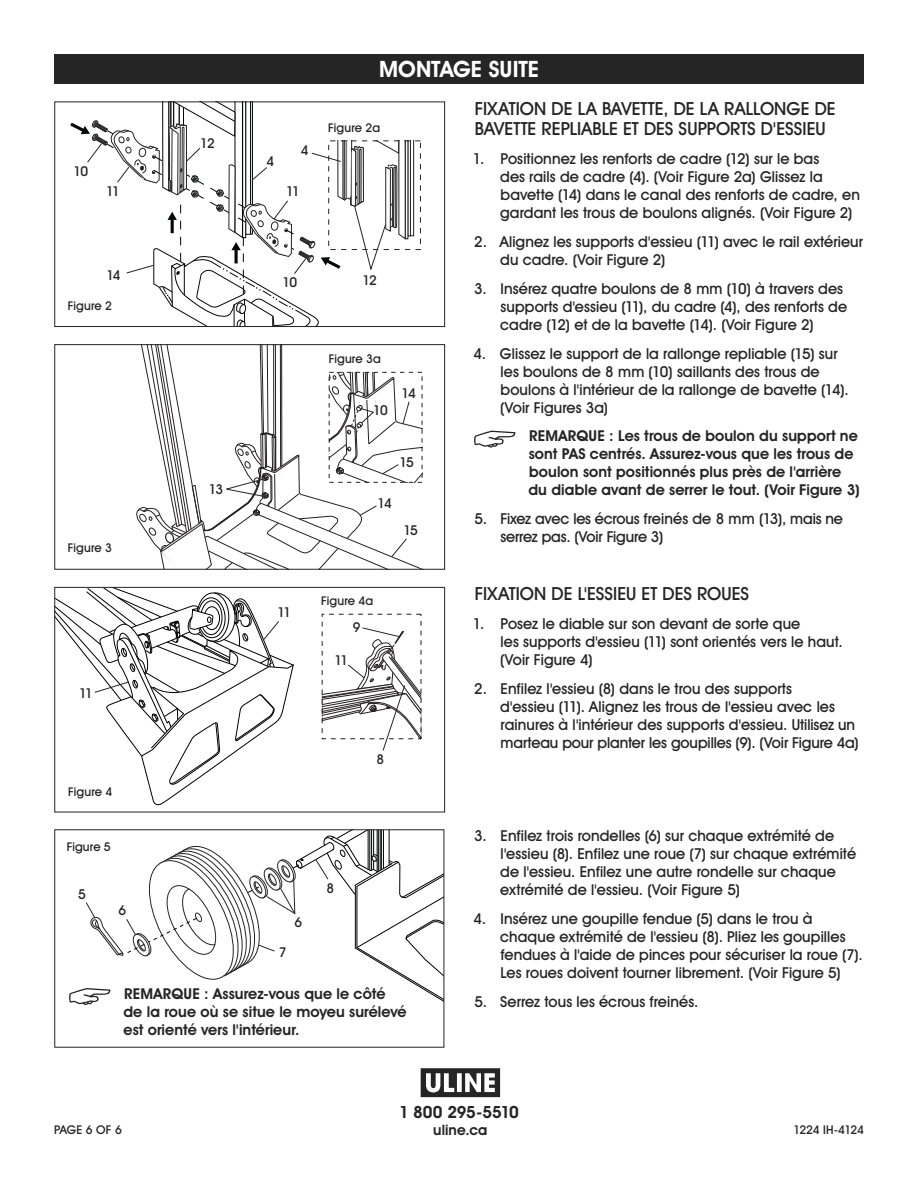
<style>
.page{position:relative;width:918px;height:1188px;background:#fff}
.page>*{position:absolute;margin:0;border:0;box-sizing:border-box;transform-origin:0 0}
.t1{font:700 22.5px "Uline Two Knine";color:#fff}
.t2{font:18px/20.2px "Uline Two Knine";color:#252525}
.t3{font:700 16.8px "Uline Two Knine";letter-spacing:-.015em;color:#252525}
.t4{font:15px/18px "Uline Two Knine";letter-spacing:.005em;color:#252525}
.t5{font:700 15px/18px "Uline Two Knine";letter-spacing:.005em;color:#252525}
.t6{font:700 14.4px "Uline Two Knine";letter-spacing:.01em;color:#252525}
.t7{font:13.5px "Uline Two Knine";letter-spacing:-.085em;color:#252525}
.t8{font:12px "Uline Two Knine";letter-spacing:.005em;color:#252525}
</style>
<div class="page">
<div style="left:54px;top:54px;width:810px;height:30px;background:#252525"></div>
<svg style="left:474px;top:431px;width:41px;height:17px"></svg>
<svg style="left:421px;top:1068px;width:79px;height:29px"></svg>
<div style="left:328px;top:140px;width:93px;height:110px;border:1px dashed #252525"></div>
<svg style="left:55px;top:587px;width:239px;height:219px"></svg>
<svg style="left:322px;top:627px;width:99px;height:124px"></svg>
<svg style="left:68px;top:102px;width:346px;height:225px"></svg>
<svg style="left:134px;top:344px;width:310px;height:226px"></svg>
<svg style="left:69px;top:830px;width:375px;height:192px"></svg>
<p class="t7" style="left:74px;top:163px;width:16px">10</p>
<p class="t7" style="left:106px;top:183px;width:15px">11</p>
<p class="t7" style="left:106px;top:267px;width:16px">14</p>
<p class="t8" style="left:68px;top:298px;width:46px">Figure 2</p>
<p class="t8" style="left:68px;top:540px;width:46px">Figure 3</p>
<p class="t7" style="left:79px;top:685px;width:15px">11</p>
<p class="t8" style="left:68px;top:784px;width:46px">Figure 4</p>
<p class="t7" style="left:200px;top:135px;width:16px">12</p>
<p class="t7" style="left:209px;top:481px;width:16px">13</p>
<p class="t7" style="left:267px;top:153px;width:9px">4</p>
<p class="t7" style="left:301px;top:142px;width:9px">4</p>
<p class="t7" style="left:286px;top:183px;width:15px">11</p>
<p class="t7" style="left:283px;top:273px;width:16px">10</p>
<h1 class="t1" style="left:379px;top:56px;width:161px">MONTAGE SUITE</h1>
<p class="t2" style="left:475px;top:98px;width:363px">FIXATION DE LA BAVETTE, DE LA RALLONGE DE<br>BAVETTE REPLIABLE ET DES SUPPORTS D'ESSIEU</p>
<p class="t4" style="left:500px;top:150px;width:361px;text-indent:-27px">1. Positionnez les renforts de cadre (12) sur le bas<br>des rails de cadre (4). (Voir Figure 2a) Glissez la bavette (14) dans le canal des renforts de cadre, en gardant les trous de boulons alignés. (Voir Figure 2)</p>
<p class="t4" style="left:500px;top:232px;width:364px;text-indent:-26px">2. Alignez les supports d'essieu (11) avec le rail extérieur du cadre. (Voir Figure 2)</p>
<p class="t4" style="left:500px;top:279px;width:348px;text-indent:-26px">3. Insérez quatre boulons de 8 mm (10) à travers des supports d'essieu (11), du cadre (4), des renforts de cadre (12) et de la bavette (14). (Voir Figure 2)</p>
<p class="t4" style="left:500px;top:344px;width:350px;text-indent:-27px">4. Glissez le support de la rallonge repliable (15) sur les boulons de 8 mm (10) saillants des trous de boulons à l'intérieur de la rallonge de bavette (14). (Voir Figures 3a)</p>
<p class="t5" style="left:528px;top:427px;width:333px">REMARQUE : Les trous de boulon du support ne sont PAS centrés. Assurez-vous que les trous de boulon sont positionnés plus près de l'arrière du diable avant de serrer le tout. (Voir Figure 3)</p>
<p class="t4" style="left:501px;top:510px;width:344px;text-indent:-26px">5. Fixez avec les écrous freinés de 8 mm (13), mais ne serrez pas. (Voir Figure 3)</p>
<p class="t8" style="left:328px;top:120px;width:53px">Figure 2a</p>
<p class="t7" style="left:362px;top:272px;width:16px">12</p>
<p class="t8" style="left:329px;top:351px;width:53px">Figure 3a</p>
<p class="t7" style="left:402px;top:385px;width:16px">14</p>
<p class="t7" style="left:373px;top:401px;width:16px">10</p>
<p class="t7" style="left:399px;top:454px;width:16px">15</p>
<p class="t7" style="left:378px;top:495px;width:16px">14</p>
<p class="t7" style="left:403px;top:522px;width:16px">15</p>
<p class="t7" style="left:277px;top:604px;width:15px">11</p>
<p class="t8" style="left:321px;top:594px;width:53px">Figure 4a</p>
<p class="t7" style="left:353px;top:619px;width:9px">9</p>
<p class="t7" style="left:335px;top:652px;width:15px">11</p>
<p class="t7" style="left:376px;top:751px;width:9px">8</p>
<p class="t2" style="left:475px;top:583px;width:276px">FIXATION DE L'ESSIEU ET DES ROUES</p>
<p class="t4" style="left:500px;top:614px;width:344px;text-indent:-27px">1. Posez le diable sur son devant de sorte que<br>les supports d'essieu (11) sont orientés vers le haut. (Voir Figure 4)</p>
<p class="t4" style="left:500px;top:679px;width:360px;text-indent:-26px">2. Enfilez l'essieu (8) dans le trou des supports<br>d'essieu (11). Alignez les trous de l'essieu avec les rainures à l'intérieur des supports d'essieu. Utilisez un marteau pour planter les goupilles (9). (Voir Figure 4a)</p>
<p class="t8" style="left:67px;top:839px;width:45px">Figure 5</p>
<p class="t7" style="left:78px;top:886px;width:9px">5</p>
<p class="t7" style="left:119px;top:902px;width:9px">6</p>
<p class="t7" style="left:279px;top:944px;width:9px">7</p>
<p class="t7" style="left:295px;top:914px;width:9px">6</p>
<p class="t7" style="left:327px;top:880px;width:9px">8</p>
<p class="t5" style="left:123px;top:985px;width:285px">REMARQUE : Assurez-vous que le côté de la roue où se situe le moyeu surélevé est orienté vers l'intérieur.</p>
<p class="t4" style="left:500px;top:827px;width:357px;text-indent:-26px">3. Enfilez trois rondelles (6) sur chaque extrémité de l'essieu (8). Enfilez une roue (7) sur chaque extrémité de l'essieu. Enfilez une autre rondelle sur chaque extrémité de l'essieu. (Voir Figure 5)</p>
<p class="t4" style="left:500px;top:910px;width:364px;text-indent:-27px">4. Insérez une goupille fendue (5) dans le trou à chaque extrémité de l'essieu (8). Pliez les goupilles fendues à l'aide de pinces pour sécuriser la roue (7).<br>Les roues doivent tourner librement. (Voir Figure 5)</p>
<p class="t4" style="left:475px;top:992px;width:225px">5. Serrez tous les écrous freinés.</p>
<p class="t3" style="left:399px;top:1102px;width:121px">1 800 295-5510</p>
<p class="t6" style="left:433px;top:1121px;width:56px">uline.ca</p>
<p class="t8" style="left:54px;top:1122px;width:69px">PAGE 6 OF 6</p>
<p class="t8" style="left:793px;top:1122px;width:72px">1224 IH-4124</p>
</div>
